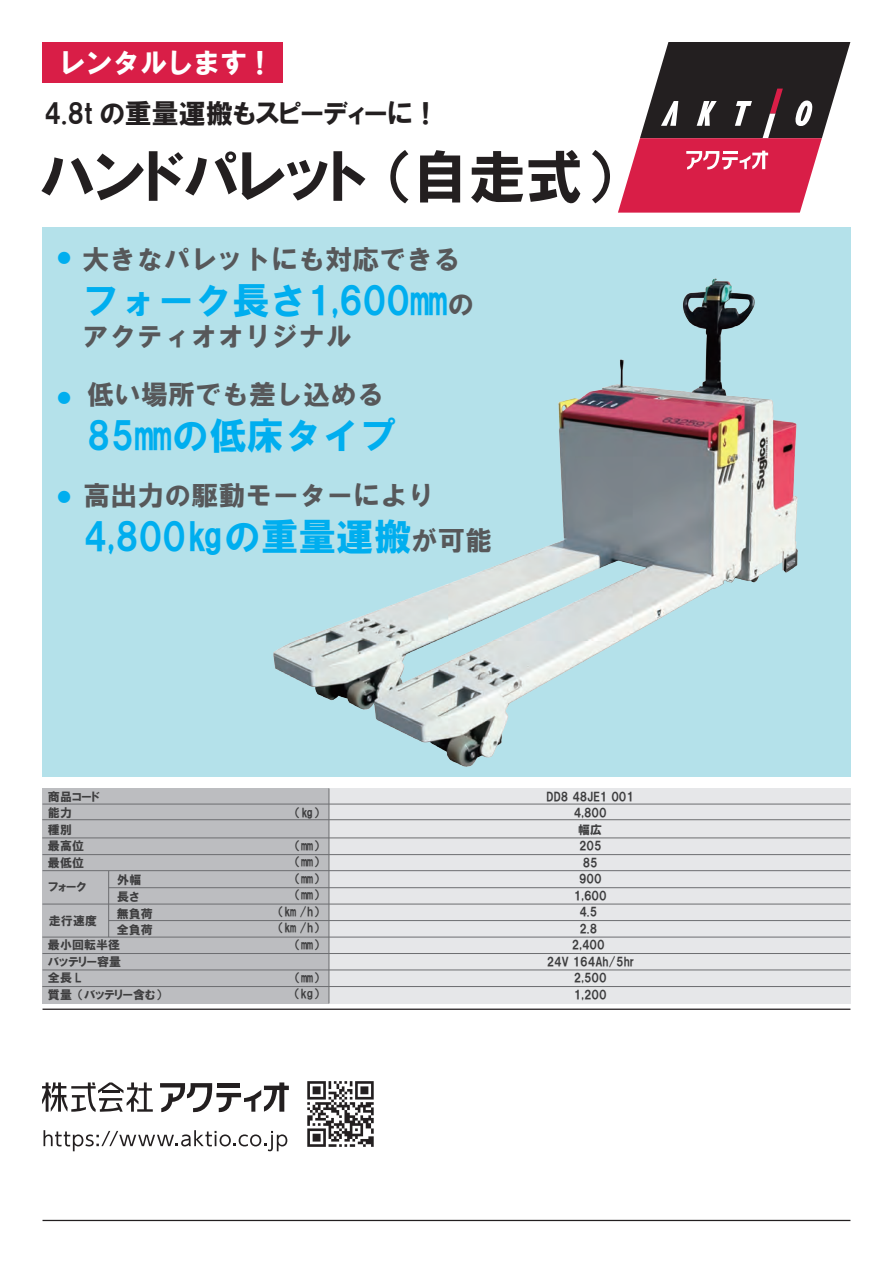
<style>
.page{position:relative;width:893px;height:1263px;background:#fff}
.page>*{position:absolute;margin:0;border:0;box-sizing:border-box;transform-origin:0 0}
.t1{font:58.5px "HGP Soei Kakugothic UB";color:#231f20}
.t2{font:37.5px "HGS Soei Kakugothic UB";color:#00aeef}
.t3{font:28.5px "HGP Soei Kakugothic UB";letter-spacing:.1em;color:#fff}
.t4{font:27px "HGS Soei Kakugothic UB";color:#57585a}
.t5{font:27px "HGP Soei Kakugothic UB";color:#231f20}
.t6{font:13.5px "Koz Go Pr 6 N";color:#00aeef}
.t7{font:12px/16.5px "HGP Soei Kakugothic UB";color:#3e3e3f}
.s1{font-size:57px}
.s2{font-size:27px;color:#57585a}
</style>
<div class="page">
<div style="left:43px;top:43px;width:240px;height:40px;background:#d91e47"></div>
<div style="left:42px;top:788px;width:809px;height:215px;background:#e6e7e9"></div>
<div style="left:42px;top:788px;width:287px;height:215px;background:#bcbdc0"></div>
<hr style="left:43px;top:1008px;width:807px;height:2px;background:#231f20">
<hr style="left:42px;top:986px;width:808px;height:1px;background:#6c6d70">
<hr style="left:42px;top:970px;width:808px;height:1px;background:#6c6d70">
<hr style="left:42px;top:953px;width:808px;height:1px;background:#6c6d70">
<hr style="left:42px;top:937px;width:808px;height:1px;background:#6c6d70">
<hr style="left:42px;top:904px;width:808px;height:1px;background:#6c6d70">
<hr style="left:109px;top:887px;width:741px;height:1px;background:#6c6d70">
<hr style="left:43px;top:870px;width:807px;height:1px;background:#6c6d70">
<hr style="left:42px;top:854px;width:808px;height:1px;background:#6c6d70">
<hr style="left:329px;top:788px;width:1px;height:215px;background:#6c6d70">
<hr style="left:108px;top:871px;width:1px;height:66px;background:#6c6d70">
<hr style="left:42px;top:837px;width:808px;height:1px;background:#6c6d70">
<hr style="left:42px;top:819px;width:808px;height:1px;background:#6c6d70">
<hr style="left:43px;top:804px;width:807px;height:1px;background:#6c6d70">
<hr style="left:109px;top:920px;width:741px;height:1px;background:#6c6d70">
<div style="left:42px;top:228px;width:809px;height:549px;background:#b4e1ea"></div>
<img style="left:273px;top:278px;width:525px;height:489px">
<hr style="left:43px;top:1220px;width:807px;height:1px;background:#231f20">
<svg style="left:160px;top:1082px;width:129px;height:31px"></svg>
<svg style="left:42px;top:1082px;width:111px;height:30px"></svg>
<svg style="left:44px;top:1130px;width:243px;height:21px"></svg>
<img style="left:307px;top:1081px;width:67px;height:66px">
<svg style="left:618px;top:43px;width:232px;height:170px"></svg>
<h3 class="t3" style="left:62px;top:48px;width:204px">レンタルします !</h3>
<h3 class="t5" style="left:44px;top:100px;width:397px">4.8t の重量運搬もスピーディーに！</h3>
<h1 class="t1" style="left:40px;top:147px;width:573px">ハンドパレット<span class="s1">（自走式）</span></h1>
<p class="t6" style="left:57px;top:250px;width:15px">●</p>
<h3 class="t4" style="left:82px;top:246px;width:379px">大きなパレットにも対応できる</h3>
<h2 class="t2" style="left:82px;top:282px;width:394px">フォーク長さ1,600㎜<span class="s2">の</span></h2>
<h3 class="t4" style="left:82px;top:323px;width:271px">アクティオオリジナル</h3>
<p class="t6" style="left:57px;top:390px;width:15px">●</p>
<p class="t6" style="left:57px;top:489px;width:15px">●</p>
<h3 class="t4" style="left:87px;top:381px;width:298px">低い場所でも差し込める</h3>
<h2 class="t2" style="left:87px;top:417px;width:311px">85㎜の低床タイプ</h2>
<h3 class="t4" style="left:84px;top:482px;width:352px">高出力の駆動モーターにより</h3>
<h2 class="t2" style="left:84px;top:518px;width:410px">4,800㎏の重量運搬<span class="s2">が可能</span></h2>
<p class="t7" style="left:48px;top:788px;width:53px">商品コード能力<br>種別<br>最高位<br>最低位</p>
<p class="t7" style="left:49px;top:878px;width:39px">フォーク</p>
<p class="t7" style="left:117px;top:871px;width:26px">外幅長さ</p>
<p class="t7" style="left:49px;top:912px;width:50px">走行速度</p>
<p class="t7" style="left:117px;top:905px;width:38px">無負荷全負荷</p>
<p class="t7" style="left:48px;top:936px;width:115px">最小回転半径　<br>バッテリー容量<br>全長 L<br>質量（バッテリー含む）</p>
<p class="t7" style="left:287px;top:804px;width:34px">　（㎏）</p>
<p class="t7" style="left:278px;top:837px;width:42px;text-align:right">（㎜）<br>（㎜）<br>（㎜）<br>（㎜）<br>（㎞ /h）（㎞ /h）（㎜）</p>
<p class="t7" style="left:295px;top:969px;width:26px">（㎜）（kg）</p>
<p class="t7" style="left:547px;top:788px;width:89px;text-align:center">DD8 48JE1 001<br>4,800<br>幅広<br>205<br>85<br>900<br>1,600<br>4.5<br>2.8<br>2,400<br>24V 164Ah/5hr<br>2,500<br>1,200</p>
</div>
